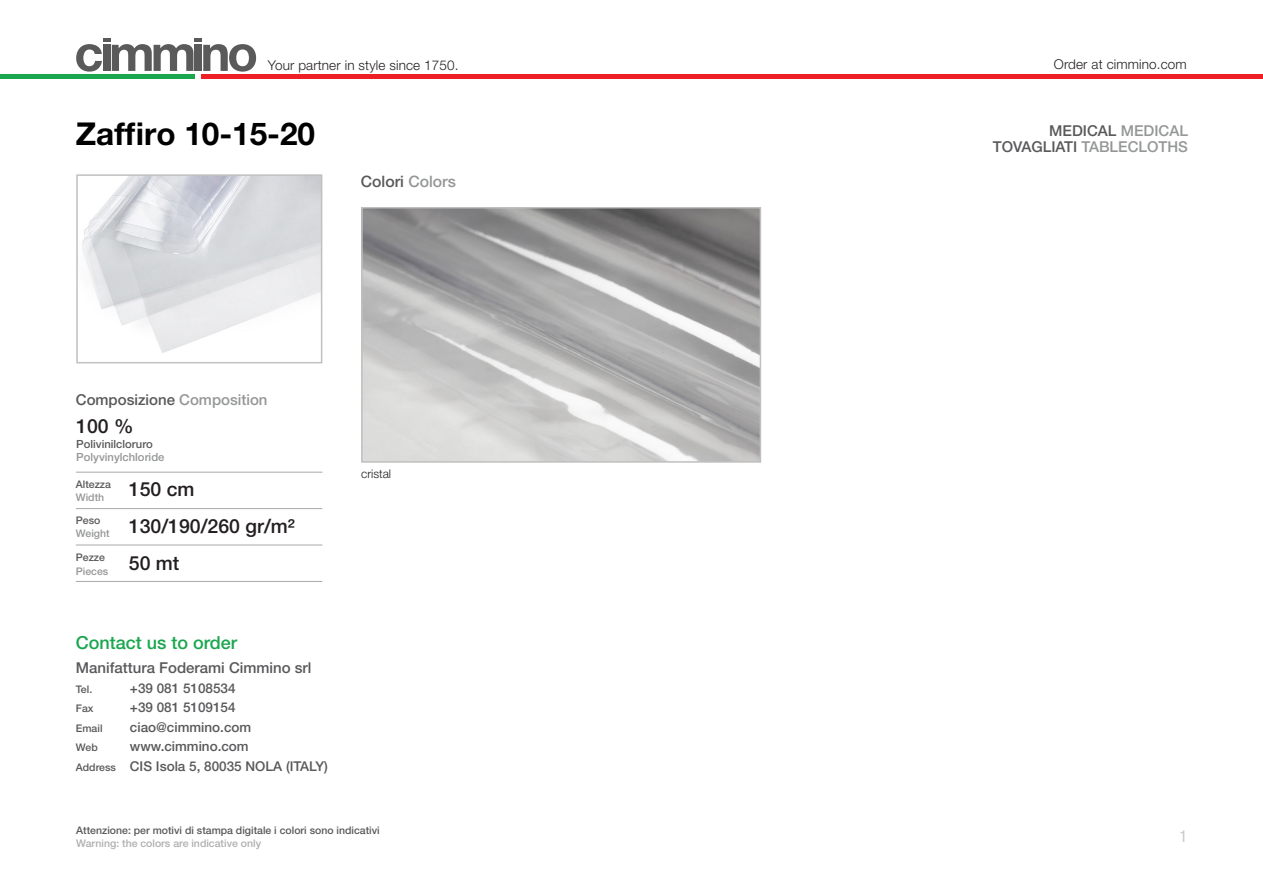
<style>
.page{position:relative;width:1263px;height:893px;background:#fff}
.page>*{position:absolute;margin:0;border:0;box-sizing:border-box;transform-origin:0 0}
.titolo_articolo{font:700 31.5px "Helvetica Neue LT Pro";color:#000}
.composizione_articol{font:500 19.5px "Helvetica Neue LT Pro";color:#231f20}
.composizione_articol-2{font:500 18px "Helvetica Neue LT Pro";color:#1aa64f}
.Numeri_pagine{font:condensed 16.5px "Helvetica Neue LT Pro";color:#cbc8c9}
.composizione_articol-3{font:500 15.75px "Helvetica Neue LT Pro";color:#59595b}
.composizione_articol-4{font:500 15px "Helvetica Neue LT Pro";color:#59595b}
.composizione_articol-5{font:500 15px "Helvetica Neue LT Pro";color:#959696}
.composizione_articol-6{font:500 13.5px "Helvetica Neue LT Pro";color:#59595b}
.t1{font:300 13.5px "Helvetica Neue LT Pro";letter-spacing:.01em;color:#231f20}
.t2{font:300 13.5px "Helvetica Neue LT Pro";letter-spacing:.01em;color:#241f21}
.didascalie{font:300 12px "Helvetica Neue LT Pro";color:#231f20}
.composizione_articol-7{font:500 11.25px "Helvetica Neue LT Pro";color:#959696}
.composizione_articol-8{font:500 11.25px "Helvetica Neue LT Pro";color:#59595b}
.composizione_articol-9{font:500 10.5px "Helvetica Neue LT Pro";color:#59595b}
.composizione_articol-10{font:500 10.5px "Helvetica Neue LT Pro";color:#b0afaf}
.composizione_articol-11{font:500 10.5px "Helvetica Neue LT Pro";color:#959696}
.s1{color:#959696}
.s2{font-size:10.5px}
.s3{color:#59595b}
</style>
<div class="page">
<svg style="left:76px;top:38px;width:180px;height:34px"></svg>
<div style="left:202px;top:74px;width:1061px;height:5px;background:#ee2026"></div>
<div style="left:0;top:74px;width:195px;height:5px;background:#1aa64f"></div>
<img style="left:82px;top:177px;width:237px;height:176px">
<div style="left:76px;top:174px;width:246px;height:189px;border:2px solid #c0c0c0"></div>
<img style="left:364px;top:210px;width:394px;height:250px">
<div style="left:361px;top:207px;width:400px;height:256px;border:2px solid #c0c0c0"></div>
<hr style="left:76px;top:581px;width:246px;height:1px;background:#a8a9ad">
<hr style="left:76px;top:472px;width:246px;height:1px;background:#a8a9ad">
<hr style="left:76px;top:545px;width:246px;height:1px;background:#a8a9ad">
<hr style="left:76px;top:508px;width:246px;height:1px;background:#a8a9ad">
<p class="t1" style="left:268px;top:57px;width:192px">Your partner in style since 1750.</p>
<p class="t2" style="left:1054px;top:56px;width:134px">Order at cimmino.com</p>
<p class="titolo_articolo" style="left:76px;top:114px;width:241px">Zaffiro 10-15-20</p>
<p class="composizione_articol-3" style="left:361px;top:172px;width:97px">Colori <span class="s1">Colors</span></p>
<p class="composizione_articol-4" style="left:76px;top:391px;width:193px">Composizione <span class="s1">Composition</span></p>
<p class="composizione_articol" style="left:76px;top:414px;width:59px">100 %</p>
<p class="composizione_articol-8" style="left:76px;top:437px;width:78px">Polivinilcloruro</p>
<p class="composizione_articol-7" style="left:76px;top:450px;width:90px">Polyvinylchloride</p>
<p class="composizione_articol-9" style="left:76px;top:478px;width:37px">Altezza</p>
<p class="composizione_articol-11" style="left:76px;top:491px;width:30px">Width</p>
<p class="composizione_articol-9" style="left:76px;top:514px;width:26px">Peso</p>
<p class="composizione_articol-11" style="left:76px;top:527px;width:35px">Weight</p>
<p class="composizione_articol-9" style="left:76px;top:551px;width:31px">Pezze</p>
<p class="composizione_articol-11" style="left:76px;top:565px;width:34px">Pieces</p>
<p class="composizione_articol" style="left:129px;top:478px;width:67px">150 cm</p>
<p class="composizione_articol" style="left:129px;top:514px;width:168px">130/190/260 gr/m²</p>
<p class="composizione_articol" style="left:129px;top:551px;width:52px">50 mt</p>
<p class="composizione_articol-2" style="left:76px;top:631px;width:163px">Contact us to order</p>
<p class="composizione_articol-4" style="left:76px;top:659px;width:237px">Manifattura Foderami Cimmino srl</p>
<p class="composizione_articol-9" style="left:76px;top:683px;width:18px">Tel.</p>
<p class="composizione_articol-6" style="left:130px;top:680px;width:107px">+39 081 5108534</p>
<p class="composizione_articol-9" style="left:76px;top:702px;width:19px">Fax</p>
<p class="composizione_articol-6" style="left:130px;top:700px;width:107px">+39 081 5109154</p>
<p class="composizione_articol-9" style="left:76px;top:722px;width:28px">Email</p>
<p class="composizione_articol-6" style="left:130px;top:719px;width:123px">ciao@cimmino.com</p>
<p class="composizione_articol-9" style="left:76px;top:741px;width:23px">Web</p>
<p class="composizione_articol-6" style="left:130px;top:739px;width:120px">www.cimmino.com</p>
<p class="composizione_articol-6" style="left:76px;top:758px;width:254px"><span class="s2">Address</span> CIS Isola 5, 80035 NOLA (ITALY)</p>
<p class="didascalie" style="left:361px;top:466px;width:32px">cristal</p>
<p class="composizione_articol-9" style="left:76px;top:824px;width:305px">Attenzione: per motivi di stampa digitale i colori sono indicativi</p>
<p class="composizione_articol-10" style="left:76px;top:837px;width:186px">Warning: the colors are indicative only</p>
<p class="composizione_articol-4" style="left:1049px;top:121px;width:140px">MEDICAL <span class="s1">MEDICAL</span></p>
<p class="composizione_articol-5" style="left:993px;top:138px;width:197px"><span class="s3">TOVAGLIATI</span> TABLECLOTHS</p>
<p class="Numeri_pagine" style="left:1179px;top:827px;width:9px">1</p>
</div>
